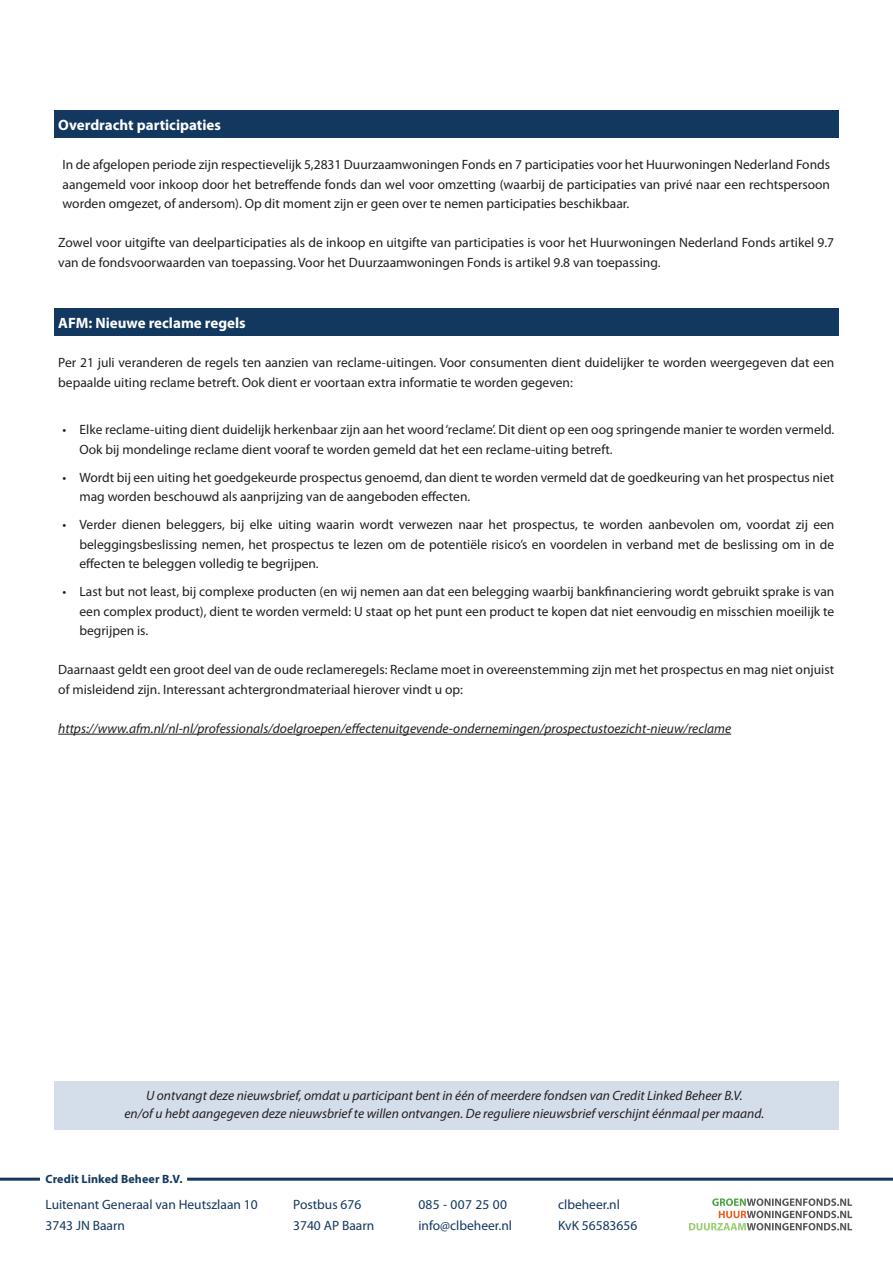
<style>
.page{position:relative;width:893px;height:1263px;background:#fff}
.page>*{position:absolute;margin:0;border:0;box-sizing:border-box;transform-origin:0 0}
.t1{font:700 15px "Myriad Pro";color:#fff}
.t2{font:13.5px/19.5px "Myriad Pro";color:#231f20}
.t3{font:italic 13.5px/18px "Myriad Pro";color:#231f20;text-align:center}
.t4{font:13.5px/21px "Myriad Pro";color:#133860}
.t5{font:700 12px "Myriad Pro";letter-spacing:.01em;color:#133860}
</style>
<div class="page">
<div style="left:54px;top:1081px;width:785px;height:48px;background:#d4deeb"></div>
<div style="left:54px;top:110px;width:785px;height:28px;background:#133860"></div>
<div style="left:54px;top:308px;width:785px;height:28px;background:#133860"></div>
<hr style="left:58px;top:734px;width:673px;height:1px;background:#231f20">
<svg style="left:689px;top:1198px;width:163px;height:32px"></svg>
<hr style="left:187px;top:1178px;width:706px;height:3px;background:#133860">
<hr style="left:0;top:1178px;width:40px;height:3px;background:#133860">
<p class="t1" style="left:58px;top:115px;width:164px">Overdracht participaties</p>
<p class="t2" style="left:63px;top:155px;width:769px;text-align:justify">In de afgelopen periode zijn respectievelijk 5,2831 Duurzaamwoningen Fonds en 7 participaties voor het Huurwoningen Nederland Fonds aangemeld voor inkoop door het betreffende fonds dan wel voor omzetting (waarbij de participaties van privé naar een rechtspersoon worden omgezet, of andersom). Op dit moment zijn er geen over te nemen participaties beschikbaar.</p>
<p class="t2" style="left:58px;top:233px;width:777px">Zowel voor uitgifte van deelparticipaties als de inkoop en uitgifte van participaties is voor het Huurwoningen Nederland Fonds artikel 9.7 van de fondsvoorwaarden van toepassing. Voor het Duurzaamwoningen Fonds is artikel 9.8 van toepassing.</p>
<p class="t1" style="left:58px;top:313px;width:189px">AFM: Nieuwe reclame regels</p>
<p class="t2" style="left:58px;top:353px;width:777px">Per 21 juli veranderen de regels ten aanzien van reclame-uitingen. Voor consumenten dient duidelijker te worden weergegeven dat een bepaalde uiting reclame betreft. Ook dient er voortaan extra informatie te worden gegeven:</p>
<p class="t2" style="left:80px;top:420px;width:756px;text-indent:-17px">• Elke reclame-uiting dient duidelijk herkenbaar zijn aan het woord ‘reclame’. Dit dient op een oog springende manier te worden vermeld.<br>Ook bij mondelinge reclame dient vooraf te worden gemeld dat het een reclame-uiting betreft.</p>
<p class="t2" style="left:80px;top:468px;width:756px;text-indent:-17px">• Wordt bij een uiting het goedgekeurde prospectus genoemd, dan dient te worden vermeld dat de goedkeuring van het prospectus niet mag worden beschouwd als aanprijzing van de aangeboden effecten.</p>
<p class="t2" style="left:80px;top:515px;width:756px;text-align:justify;text-indent:-17px">• Verder dienen beleggers, bij elke uiting waarin wordt verwezen naar het prospectus, te worden aanbevolen om, voordat zij een beleggingsbeslissing nemen, het prospectus te lezen om de potentiële risico’s en voordelen in verband met de beslissing om in de effecten te beleggen volledig te begrijpen.</p>
<p class="t2" style="left:80px;top:582px;width:756px;text-align:justify;text-indent:-17px">• Last but not least, bij complexe producten (en wij nemen aan dat een belegging waarbij bankfinanciering wordt gebruikt sprake is van een complex product), dient te worden vermeld: U staat op het punt een product te kopen dat niet eenvoudig en misschien moeilijk te begrijpen is.</p>
<p class="t2" style="left:58px;top:660px;width:777px">Daarnaast geldt een groot deel van de oude reclameregels: Reclame moet in overeenstemming zijn met het prospectus en mag niet onjuist of misleidend zijn. Interessant achtergrondmateriaal hierover vindt u op:</p>
<p class="t3" style="left:58px;top:719px;width:674px">https://www.afm.nl/nl-nl/professionals/doelgroepen/effectenuitgevende-ondernemingen/prospectustoezicht-nieuw/reclame</p>
<p class="t3" style="left:124px;top:1086px;width:641px">U ontvangt deze nieuwsbrief, omdat u participant bent in één of meerdere fondsen van Credit Linked Beheer B.V.<br>en/of u hebt aangegeven deze nieuwsbrief te willen ontvangen. De reguliere nieuwsbrief verschijnt éénmaal per maand.</p>
<p class="t5" style="left:45px;top:1171px;width:139px">Credit Linked Beheer B.V.</p>
<p class="t4" style="left:45px;top:1194px;width:214px">Luitenant Generaal van Heutszlaan 10<br>3743 JN Baarn</p>
<p class="t4" style="left:293px;top:1194px;width:83px">Postbus 676<br>3740 AP Baarn</p>
<p class="t4" style="left:558px;top:1194px;width:81px">clbeheer.nl<br>KvK 56583656</p>
<p class="t4" style="left:418px;top:1194px;width:95px">085 - 007 25 00 info@clbeheer.nl</p>
</div>
